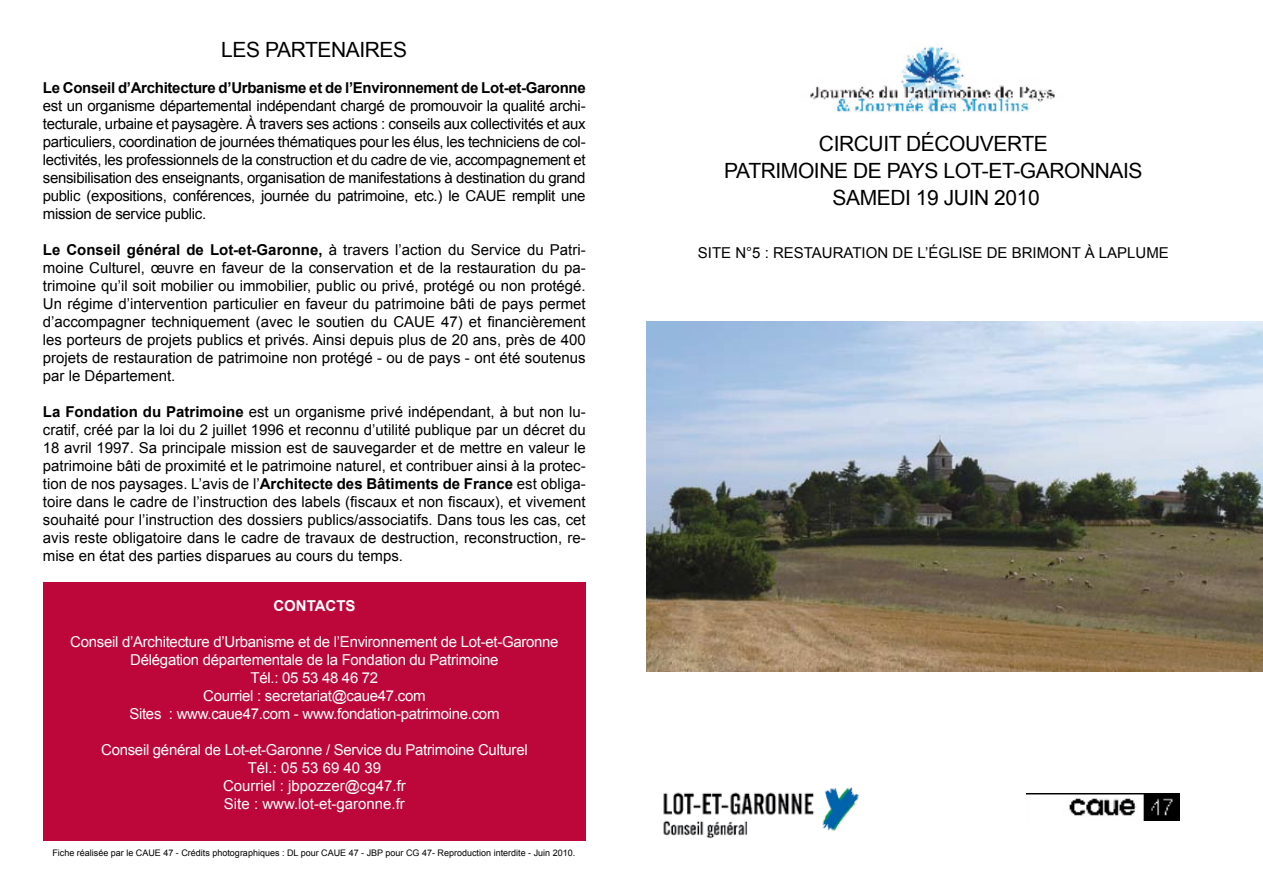
<style>
.page{position:relative;width:1263px;height:893px;background:#fff}
.page>*{position:absolute;margin:0;border:0;box-sizing:border-box;transform-origin:0 0}
.t1{font:21px/27px "Arial";letter-spacing:-.02em;color:#000;text-align:center}
.t2{font:15px/18px "Arial";color:#000;text-align:justify}
.t3{font:15px/18px "Arial";letter-spacing:-.02em;color:#fff;text-align:center}
.t4{font:700 15px "Arial";letter-spacing:-.02em;color:#000}
.t5{font:700 15px "Arial";color:#fff}
.t6{font:9px "Arial";color:#000}
.s1{font-weight:700}
</style>
<div class="page">
<img style="left:1027px;top:793px;width:152px;height:28px">
<img style="left:810px;top:46px;width:245px;height:67px">
<img style="left:663px;top:787px;width:196px;height:52px">
<img style="left:646px;top:321px;width:617px;height:351px">
<div style="left:43px;top:582px;width:542px;height:259px;background:#bd073b"></div>
<h1 class="t1" style="left:221px;top:37px;width:187px">LES PARTENAIRES</h1>
<p class="t4" style="left:43px;top:78px;width:544px">Le Conseil d’Architecture d’Urbanisme et de l’Environnement de Lot-et-Ga-ronne</p>
<p class="t2" style="left:43px;top:97px;width:544px">est un organisme départemental indépendant chargé de promouvoir la qualité archi&shy;tecturale, urbaine et paysagère. À travers ses actions : conseils aux collectivités et aux particuliers, coordination de journées thématiques pour les élus, les techniciens de col&shy;lectivités, les professionnels de la construction et du cadre de vie, accompagnement et sensibilisation des enseignants, organisation de manifestations à destination du grand public (expositions, conférences, journée du patrimoine, etc.) le CAUE remplit une mission de service public.</p>
<p class="t2" style="left:43px;top:241px;width:544px"><span class="s1">Le Conseil général de Lot-et-Garonne,</span> à travers l’action du Service du Patri&shy;moine Culturel, œuvre en faveur de la conservation et de la restauration du pa&shy;trimoine qu’il soit mobilier ou immobilier, public ou privé, protégé ou non protégé.<br>Un régime d’intervention particulier en faveur du patrimoine bâti de pays permet d’accompagner techniquement (avec le soutien du CAUE 47) et financièrement les porteurs de projets publics et privés. Ainsi depuis plus de 20 ans, près de 400 projets de restauration de patrimoine non protégé - ou de pays - ont été soutenus par le Département.</p>
<p class="t2" style="left:43px;top:403px;width:544px"><span class="s1">La Fondation du Patrimoine</span> est un organisme privé indépendant, à but non lu&shy;cratif, créé par la loi du 2 juillet 1996 et reconnu d’utilité publique par un décret du 18 avril 1997. Sa principale mission est de sauvegarder et de mettre en valeur le patrimoine bâti de proximité et le patrimoine naturel, et contribuer ainsi à la protec&shy;tion de nos paysages. L’avis de l’<span class="s1">Architecte des Bâtiments de France</span> est obliga&shy;toire dans le cadre de l’instruction des labels (fiscaux et non fiscaux), et vivement souhaité pour l’instruction des dossiers publics/associatifs. Dans tous les cas, cet avis reste obligatoire dans le cadre de travaux de destruction, reconstruction, re&shy;mise en état des parties disparues au cours du temps.</p>
<p class="t5" style="left:273px;top:596px;width:84px">CONTACTS</p>
<p class="t3" style="left:70px;top:633px;width:490px">Conseil d’Architecture d’Urbanisme et de l’Environnement de Lot-et-Garonne Délégation départementale de la Fondation du Patrimoine<br>Tél.: 05 53 48 46 72<br>Courriel : secretariat@caue47.com<br>Sites : www.caue47.com - www.fondation-patrimoine.com</p>
<p class="t3" style="left:101px;top:741px;width:428px">Conseil général de Lot-et-Garonne / Service du Patrimoine Culturel Tél.: 05 53 69 40 39<br>Courriel : jbpozzer@cg47.fr<br>Site : www.lot-et-garonne.fr</p>
<p class="t6" style="left:52px;top:847px;width:524px">Fiche réalisée par le CAUE 47 - Crédits photographiques : DL pour CAUE 47 - JBP pour CG 47- Reproduction interdite - Juin 2010.</p>
<h1 class="t1" style="left:724px;top:131px;width:420px">CIRCUIT DÉCOUVERTE<br>PATRIMOINE DE PAYS LOT-ET-GARONNAIS<br>SAMEDI 19 JUIN 2010</h1>
<p class="t2" style="left:698px;top:244px;width:473px">SITE N°5 : RESTAURATION DE L’ÉGLISE DE BRIMONT À LAPLUME</p>
</div>
